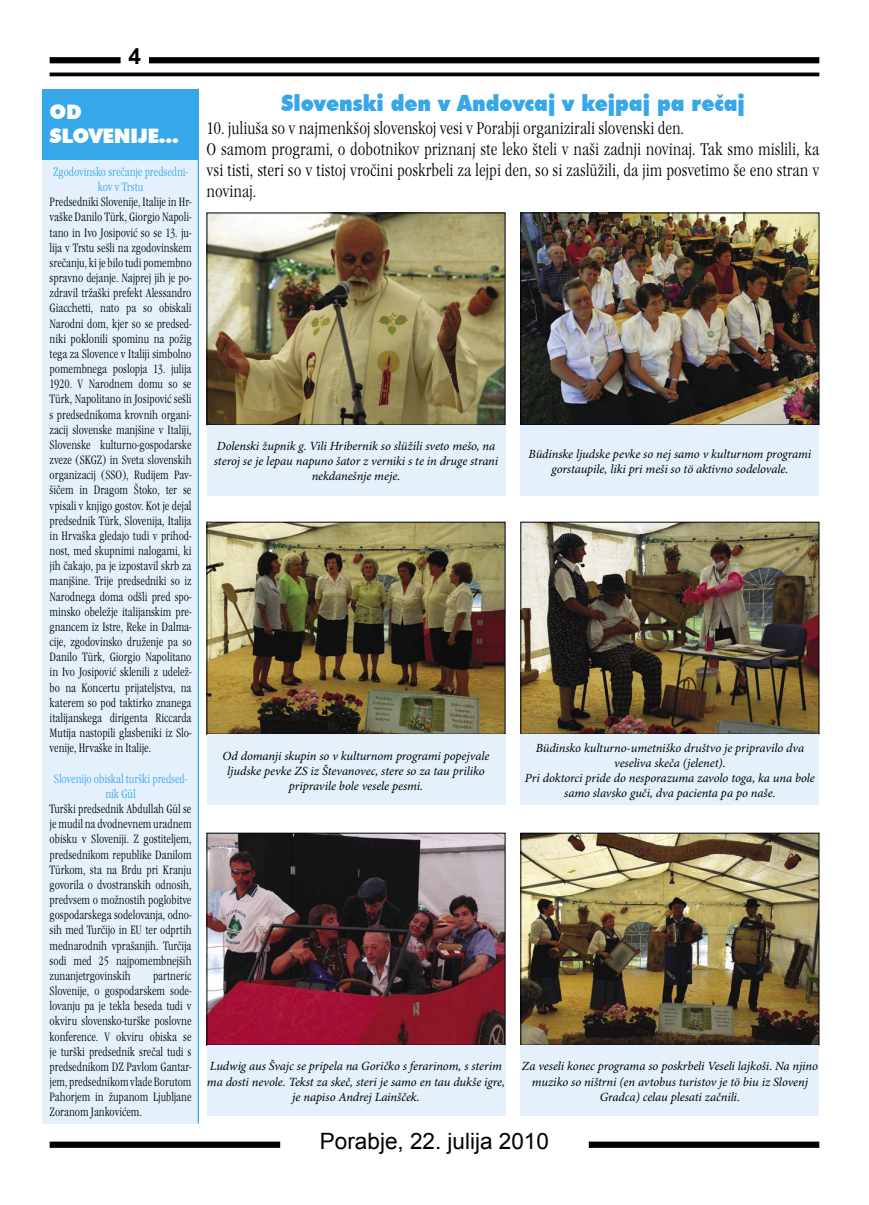
<style>
.page{position:relative;width:869px;height:1205px;background:#fff}
.page>*{position:absolute;margin:0;border:0;box-sizing:border-box;transform-origin:0 0}
.cím{font:900 22.5px "Futura BT";color:#36a7e9;scale:.9 1}
.t1{font:22.5px "Arial";color:#000}
.t2{font:700 22.5px "Arial";color:#000}
.cím-2{font:900 20px "Futura BT";letter-spacing:-.025em;color:#fff}
.ujszoveg{font:17.5px/21px "Garamond Itc TEE Ligh Cond";color:#000;text-align:justify}
.ujszoveg-2{font:12.5px/15.1px "Garamond Itc TEE Ligh Cond";color:#000;text-align:justify;scale:.95 1}
.szoveg{font:italic 12.5px/15px "Minion Pro";letter-spacing:-.005em;color:#000;text-align:center}
.ujszoveg-3{font:12.5px/15.1px "Garamond Itc TEE Ligh Cond";color:#36a7e9;text-align:center;scale:.95 1}
</style>
<div class="page">
<div style="left:50px;top:1141px;width:230px;height:7px;background:#000"></div>
<div style="left:588px;top:1141px;width:231px;height:7px;background:#000"></div>
<hr style="left:50px;top:73px;width:769px;height:3px;background:#000">
<div style="left:50px;top:57px;width:70px;height:6px;background:#000"></div>
<div style="left:149px;top:57px;width:670px;height:6px;background:#000"></div>
<div style="left:43px;top:89px;width:155px;height:1034px;background:#e4f0fb"></div>
<div style="left:43px;top:89px;width:155px;height:70px;background:#36a7e9"></div>
<hr style="left:198px;top:89px;width:1px;height:1034px;background:#36a7e9">
<img style="left:208px;top:215px;width:295px;height:208px">
<div style="left:206px;top:213px;width:299px;height:212px;border:1px solid #000"></div>
<div style="left:206px;top:425px;width:299px;height:71px;background:#e4f0fb"></div>
<img style="left:522px;top:215px;width:295px;height:208px">
<div style="left:520px;top:213px;width:299px;height:212px;border:1px solid #000"></div>
<div style="left:520px;top:425px;width:299px;height:71px;background:#e4f0fb"></div>
<img style="left:208px;top:835px;width:295px;height:208px">
<div style="left:206px;top:833px;width:299px;height:212px;border:1px solid #000"></div>
<div style="left:206px;top:1045px;width:299px;height:71px;background:#e4f0fb"></div>
<img style="left:522px;top:835px;width:295px;height:208px">
<div style="left:520px;top:833px;width:299px;height:212px;border:1px solid #000"></div>
<div style="left:520px;top:1045px;width:299px;height:71px;background:#e4f0fb"></div>
<img style="left:208px;top:524px;width:295px;height:208px">
<div style="left:206px;top:522px;width:299px;height:212px;border:1px solid #000"></div>
<div style="left:206px;top:734px;width:299px;height:71px;background:#e4f0fb"></div>
<img style="left:522px;top:524px;width:295px;height:208px">
<div style="left:520px;top:522px;width:299px;height:212px;border:1px solid #000"></div>
<div style="left:520px;top:734px;width:299px;height:71px;background:#e4f0fb"></div>
<h1 class="t2" style="left:128px;top:41px;width:14px">4</h1>
<p class="cím-2" style="left:50px;top:100px;width:34px">OD</p>
<p class="cím-2" style="left:50px;top:124px;width:131px">SLOVENIJE…</p>
<p class="ujszoveg-3" style="left:53px;top:164px;width:143px">Zgodovinsko srečanje predsedni&shy;kov v Trstu</p>
<p class="ujszoveg-2" style="left:50px;top:195px;width:151px">Predsedniki Slovenije, Italije in Hr&shy;vaške Danilo Türk, Giorgio Napoli&shy;tano in Ivo Josipović so se 13. ju&shy;lija v Trstu sešli na zgodovinskem srečanju, ki je bilo tudi pomembno spravno dejanje. Najprej jih je po&shy;zdravil tržaški prefekt Alessandro Giacchetti, nato pa so obiskali Narodni dom, kjer so se predsed&shy;niki poklonili spominu na požig tega za Slovence v Italiji simbolno pomembnega poslopja 13. julija 1920. V Narodnem domu so se Türk, Napolitano in Josipović sešli s predsednikoma krovnih organi&shy;zacij slovenske manjšine v Italiji, Slovenske kulturno-gospodarske zveze (SKGZ) in Sveta slovenskih organizacij (SSO), Rudijem Pav&shy;šičem in Dragom Štoko, ter se vpisali v knjigo gostov. Kot je dejal predsednik Türk, Slovenija, Italija in Hrvaška gledajo tudi v prihod&shy;nost, med skupnimi nalogami, ki jih čakajo, pa je izpostavil skrb za manjšine. Trije predsedniki so iz Narodnega doma odšli pred spo&shy;minsko obeležje italijanskim pre&shy;gnancem iz Istre, Reke in Dalma&shy;cije, zgodovinsko druženje pa so Danilo Türk, Giorgio Napolitano in Ivo Josipović sklenili z udelež&shy;bo na Koncertu prijateljstva, na katerem so pod taktirko znanega italijanskega dirigenta Riccarda Mutija nastopili glasbeniki iz Slo&shy;venije, Hrvaške in Italije.</p>
<p class="ujszoveg-3" style="left:54px;top:771px;width:142px">Slovenijo obiskal turški predsed&shy;nik Gül</p>
<p class="ujszoveg-2" style="left:50px;top:801px;width:151px">Turški predsednik Abdullah Gül se je mudil na dvodnevnem uradnem obisku v Sloveniji. Z gostiteljem, predsednikom republike Danilom Türkom, sta na Brdu pri Kranju govorila o dvostranskih odnosih, predvsem o možnostih poglobitve gospodarskega sodelovanja, odno&shy;sih med Turčijo in EU ter odprtih mednarodnih vprašanjih. Turčija sodi med 25 najpomembnejših zunanjetrgovinskih</p>
<p class="ujszoveg-2" style="left:50px;top:968px;width:151px;text-indent:103px">partneric Slovenije, o gospodarskem sode&shy;lovanju pa je tekla beseda tudi v okviru slovensko-turške poslovne konference. V okviru obiska se je turški predsednik srečal tudi s predsednikom DZ Pavlom Gantar&shy;jem, predsednikom vlade Borutom Pahorjem in županom Ljubljane Zoranom Jankovićem.</p>
<p class="cím" style="left:281px;top:90px;width:516px">Slovenski den v Andovcaj v kejpaj pa rečaj</p>
<p class="ujszoveg" style="left:206px;top:117px;width:479px">10. juliuša so v najmenkšoj slovenskoj vesi v Porabji organizirali slovenski den.</p>
<p class="ujszoveg" style="left:206px;top:138px;width:614px">O samom programi, o dobotnikov priznanj ste leko šteli v naši zadnji novinaj. Tak smo mislili, ka vsi tisti, steri so v tistoj vročini poskrbeli za lejpi den, so si zaslüžili, da jim posvetimo še eno stran v novinaj.</p>
<p class="szoveg" style="left:214px;top:439px;width:285px">Dolenski župnik g. Vili Hribernik so slüžili sveto mešo, na steroj se je lepau napuno šator z verniki s te in druge strani nekdanešnje meje.</p>
<p class="szoveg" style="left:528px;top:447px;width:284px">Büdinske ljudske pevke so nej samo v kulturnom programi gorstaupile, liki pri meši so tö aktivno sodelovale.</p>
<p class="szoveg" style="left:222px;top:748px;width:268px">Od domanji skupin so v kulturnom programi popejvale ljudske pevke ZS iz Števanovec, stere so za tau priliko pripravile bole vesele pesmi.</p>
<p class="szoveg" style="left:535px;top:741px;width:270px">Büdinsko kulturno-umetniško društvo je pripravilo dva veseliva skeča (jelenet).</p>
<p class="szoveg" style="left:524px;top:771px;width:291px">Pri doktorci pride do nesporazuma zavolo toga, ka una bole samo slavsko guči, dva pacienta pa po naše.</p>
<p class="szoveg" style="left:207px;top:1059px;width:299px">Ludwig aus Švajc se pripela na Goričko s ferarinom, s sterim ma dosti nevole. Tekst za skeč, steri je samo en tau dukše igre, je napiso Andrej Lainšček.</p>
<p class="szoveg" style="left:521px;top:1059px;width:297px">Za veseli konec programa so poskrbeli Veseli lajkoši. Na njino muziko so ništrni (en avtobus turistov je tö biu iz Slovenj<br>Gradca) celau plesati začnili.</p>
<h1 class="t1" style="left:320px;top:1126px;width:230px">Porabje, 22. julija 2010</h1>
</div>
